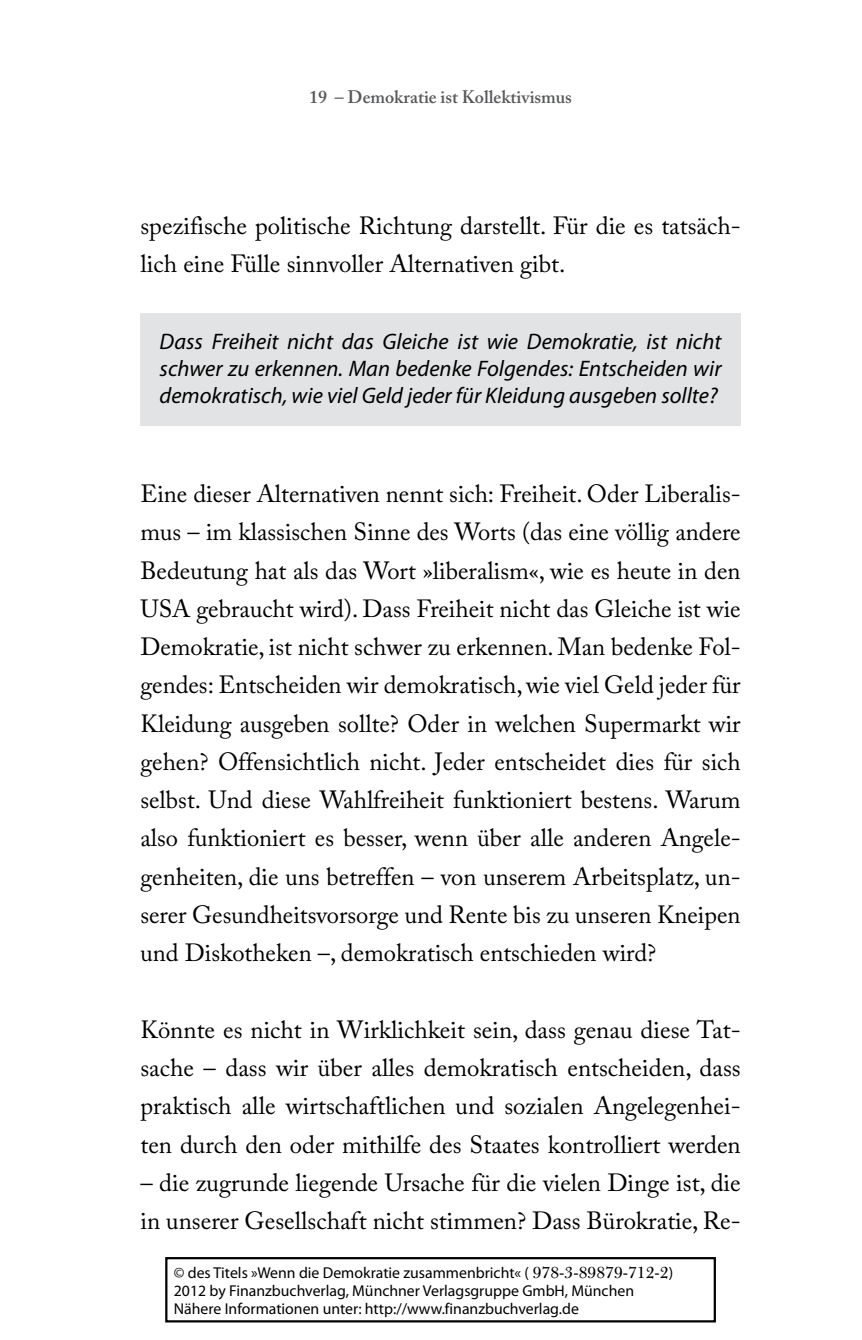
<style>
.page{position:relative;width:862px;height:1340px;background:#fff}
.page>*{position:absolute;margin:0;border:0;box-sizing:border-box;transform-origin:0 0}
._02_Body{font:24.75px/38.2px "Adobe Caslon Pro";color:#000}
.t1{font:italic 22.5px/27px "Myriad Pro";color:#000;text-align:justify}
.zz_KK_rechts{font:600 18px "Adobe Caslon Pro";color:#58595b}
.t2{font:15.75px/18px "Myriad Pro";color:#000}
.s1{font-family:"Bulmer MT Std";font-size:18px}
</style>
<div class="page">
<div style="left:140px;top:313px;width:600px;height:112px;background:#e2e3e4"></div>
<div style="left:165px;top:1256px;width:550px;height:66px;border:2px solid #000"></div>
<p class="zz_KK_rechts" style="left:309px;top:86px;width:264px">19 – Demokratie ist Kollektivismus</p>
<p class="_02_Body" style="left:140px;top:206px;width:601px">spezifische politische Richtung darstellt. Für die es tatsäch&shy;lich eine Fülle sinnvoller Alternativen gibt.</p>
<p class="t1" style="left:159px;top:328px;width:563px">Dass Freiheit nicht das Gleiche ist wie Demokratie, ist nicht schwer zu erkennen. Man bedenke Folgendes: Entscheiden wir demokratisch, wie viel Geld jeder für Kleidung ausgeben sollte?</p>
<p class="_02_Body" style="left:140px;top:474px;width:601px;text-align:justify">Eine dieser Alternativen nennt sich: Freiheit. Oder Liberalis&shy;mus – im klassischen Sinne des Worts (das eine völlig andere Bedeutung hat als das Wort »liberalism«, wie es heute in den USA gebraucht wird). Dass Freiheit nicht das Gleiche ist wie Demokratie, ist nicht schwer zu erkennen. Man bedenke Fol&shy;gendes: Entscheiden wir demokratisch, wie viel Geld jeder für Kleidung ausgeben sollte? Oder in welchen Supermarkt wir gehen? Offensichtlich nicht. Jeder entscheidet dies für sich selbst. Und diese Wahlfreiheit funktioniert bestens. Warum also funktioniert es besser, wenn über alle anderen Angele&shy;genheiten, die uns betreffen – von unserem Arbeitsplatz, un&shy;serer Gesundheitsvorsorge und Rente bis zu unseren Kneipen und Diskotheken –, demokratisch entschieden wird?</p>
<p class="_02_Body" style="left:140px;top:1010px;width:601px;text-align:justify">Könnte es nicht in Wirklichkeit sein, dass genau diese Tat&shy;sache – dass wir über alles demokratisch entscheiden, dass praktisch alle wirtschaftlichen und sozialen Angelegenhei&shy;ten durch den oder mithilfe des Staates kontrolliert werden</p>
<p class="_02_Body" style="left:140px;top:1163px;width:601px">– die zugrunde liegende Ursache für die vielen Dinge ist, die in unserer Gesellschaft nicht stimmen? Dass Bürokratie, Re-</p>
<p class="t2" style="left:174px;top:1263px;width:500px">© des Titels »Wenn die Demokratie zusammenbricht« ( <span class="s1">978-3-89879-712-2</span>)<br>2012 by Finanzbuchverlag, Münchner Verlagsgruppe GmbH, München<br>Nähere Informationen unter: http://www.finanzbuchverlag.de</p>
</div>
